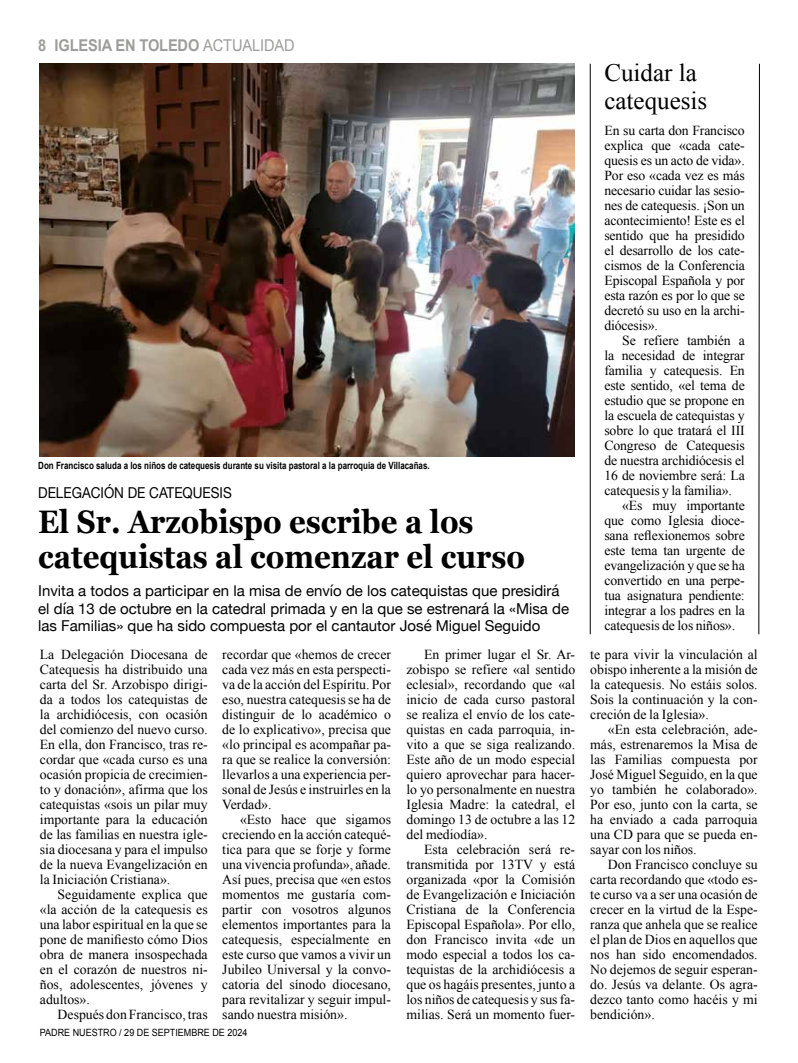
<style>
.page{position:relative;width:798px;height:1063px;background:#fff}
.page>*{position:absolute;margin:0;border:0;box-sizing:border-box;transform-origin:0 0}
.t1{font:700 32.5px/35px "Georgia";color:#000;scale:.9 1}
.t2{font:25px/27.5px "Times New Roman";color:#000}
.t3{font:700 16.25px "Arial";letter-spacing:-.01em;color:#9d9d9c;scale:.9 1}
.t4{font:15px/17.5px "Helvetica Neue";color:#000}
.t5{font:15px "Helvetica Neue";color:#000;scale:.9 1}
.t6{font:13.75px/15px "Times New Roman";color:#000;text-align:justify}
.t7{font:700 10px "Arial";color:#000;scale:.8 1}
.t8{font:10px "Arial";color:#000;scale:.9 1}
.s1{font-weight:400}
</style>
<div class="page">
<hr style="left:589px;top:64px;width:1px;height:570px;background:#000">
<svg style="left:758px;top:64px;width:1px;height:571px"></svg>
<img style="left:39px;top:64px;width:535px;height:392px">
<p class="t3" style="left:38px;top:34px;width:286px">8 IGLESIA EN TOLEDO <span class="s1">ACTUALIDAD</span></p>
<p class="t7" style="left:38px;top:459px;width:490px">Don Francisco saluda a los niños de catequesis durante su visita pastoral a la parroquia de Villacañas.</p>
<p class="t5" style="left:38px;top:481px;width:217px">DELEGACIÓN DE CATEQUESIS</p>
<h1 class="t1" style="left:38px;top:502px;width:542px">El Sr. Arzobispo escribe a los catequistas al comenzar el curso</h1>
<p class="t4" style="left:38px;top:583px;width:532px">Invita a todos a participar en la misa de envío de los catequistas que presidirá el día 13 de octubre en la catedral primada y en la que se estrenará la «Misa de las Familias» que ha sido compuesta por el cantautor José Miguel Seguido</p>
<p class="t6" style="left:40px;top:646px;width:169px">La Delegación Diocesana de Catequesis ha distribuido una carta del Sr. Arzobispo dirigi&shy;da a todos los catequistas de la archidiócesis, con ocasión del comienzo del nuevo curso.<br>En ella, don Francisco, tras re&shy;cordar que «cada curso es una ocasión propicia de crecimien&shy;to y donación», afirma que los catequistas «sois un pilar muy importante para la educación de las familias en nuestra igle&shy;sia diocesana y para el impulso de la nueva Evangelización en la Iniciación Cristiana».</p>
<p class="t6" style="left:40px;top:886px;width:169px;text-indent:18px">Seguidamente explica que «la acción de la catequesis es una labor espiritual en la que se pone de manifiesto cómo Dios obra de manera insospechada en el corazón de nuestros ni&shy;ños, adolescentes, jóvenes y adultos».</p>
<p class="t6" style="left:58px;top:1006px;width:151px">Después don Francisco, tras</p>
<p class="t6" style="left:222px;top:646px;width:170px">recordar que «hemos de crecer cada vez más en esta perspecti&shy;va de la acción del Espíritu. Por eso, nuestra catequesis se ha de distinguir de lo académico o de lo explicativo», precisa que «lo principal es acompañar pa&shy;ra que se realice la conversión: llevarlos a una experiencia per&shy;sonal de Jesús e instruirles en la Verdad».</p>
<p class="t6" style="left:222px;top:811px;width:170px;text-indent:18px">«Esto hace que sigamos creciendo en la acción catequé&shy;tica para que se forje y forme una vivencia profunda», añade.<br>Así pues, precisa que «en estos momentos me gustaría com&shy;partir con vosotros algunos elementos importantes para la catequesis, especialmente en este curso que vamos a vivir un Jubileo Universal y la convo&shy;catoria del sínodo diocesano, para revitalizar y seguir impul&shy;sando nuestra misión».</p>
<p class="t6" style="left:406px;top:646px;width:170px;text-indent:18px">En primer lugar el Sr. Ar&shy;zobispo se refiere «al sentido eclesial», recordando que «al inicio de cada curso pastoral se realiza el envío de los cate&shy;quistas en cada parroquia, in&shy;vito a que se siga realizando.<br>Este año de un modo especial quiero aprovechar para hacer&shy;lo yo personalmente en nuestra Iglesia Madre: la catedral, el domingo 13 de octubre a las 12 del mediodía».</p>
<p class="t6" style="left:406px;top:841px;width:170px;text-indent:18px">Esta celebración será re&shy;transmitida por 13TV y está organizada «por la Comisión de Evangelización e Iniciación Cristiana de la Conferencia Episcopal Española». Por ello, don Francisco invita «de un modo especial a todos los ca&shy;tequistas de la archidiócesis a que os hagáis presentes, junto a los niños de catequesis y sus fa&shy;milias. Será un momento fuer-</p>
<p class="t8" style="left:40px;top:1026px;width:232px">PADRE NUESTRO / 29 DE SEPTIEMBRE DE 2024</p>
<h2 class="t2" style="left:604px;top:59px;width:104px">Cuidar la catequesis</h2>
<p class="t6" style="left:604px;top:123px;width:142px">En su carta don Francisco explica que «cada cate&shy;quesis es un acto de vida».<br>Por eso «cada vez es más necesario cuidar las sesio&shy;nes de catequesis. ¡Son un acontecimiento! Este es el sentido que ha presidido el desarrollo de los cate&shy;cismos de la Conferencia Episcopal Española y por esta razón es por lo que se decretó su uso en la archi&shy;diócesis».</p>
<p class="t6" style="left:622px;top:333px;width:124px">Se refiere también a</p>
<p class="t6" style="left:604px;top:348px;width:142px">la necesidad de integrar</p>
<p class="t6" style="left:604px;top:363px;width:142px">familia y catequesis. En</p>
<p class="t6" style="left:604px;top:378px;width:142px">este sentido, «el tema de</p>
<p class="t6" style="left:604px;top:393px;width:142px">estudio que se propone en</p>
<p class="t6" style="left:604px;top:408px;width:142px">la escuela de catequistas y</p>
<p class="t6" style="left:604px;top:423px;width:142px">sobre lo que tratará el III</p>
<p class="t6" style="left:604px;top:438px;width:142px">Congreso de Catequesis</p>
<p class="t6" style="left:604px;top:453px;width:142px">de nuestra archidiócesis el</p>
<p class="t6" style="left:604px;top:468px;width:142px">16 de noviembre será: La</p>
<p class="t6" style="left:604px;top:483px;width:129px">catequesis y la familia».</p>
<p class="t6" style="left:622px;top:498px;width:124px">«Es muy importante</p>
<p class="t6" style="left:604px;top:513px;width:142px">que como Iglesia dioce-</p>
<p class="t6" style="left:604px;top:528px;width:142px">sana reflexionemos sobre</p>
<p class="t6" style="left:604px;top:543px;width:142px">este tema tan urgente de</p>
<p class="t6" style="left:604px;top:558px;width:142px">evangelización y que se ha</p>
<p class="t6" style="left:604px;top:573px;width:142px">convertido en una perpe-</p>
<p class="t6" style="left:604px;top:588px;width:142px">tua asignatura pendiente:</p>
<p class="t6" style="left:604px;top:603px;width:142px">integrar a los padres en la</p>
<p class="t6" style="left:604px;top:618px;width:132px">catequesis de los niños».</p>
<p class="t6" style="left:590px;top:646px;width:169px">te para vivir la vinculación al obispo inherente a la misión de la catequesis. No estáis solos.<br>Sois la continuación y la con&shy;creción de la Iglesia».</p>
<p class="t6" style="left:590px;top:721px;width:169px;text-indent:18px">«En esta celebración, ade&shy;más, estrenaremos la Misa de las Familias compuesta por José Miguel Seguido, en la que yo también he colaborado».<br>Por eso, junto con la carta, se ha enviado a cada parroquia una CD para que se pueda en&shy;sayar con los niños.</p>
<p class="t6" style="left:590px;top:856px;width:169px;text-indent:18px">Don Francisco concluye su carta recordando que «todo es&shy;te curso va a ser una ocasión de crecer en la virtud de la Espe&shy;ranza que anhela que se realice el plan de Dios en aquellos que nos han sido encomendados.<br>No dejemos de seguir esperan&shy;do. Jesús va delante. Os agra&shy;dezco tanto como hacéis y mi bendición».</p>
</div>
